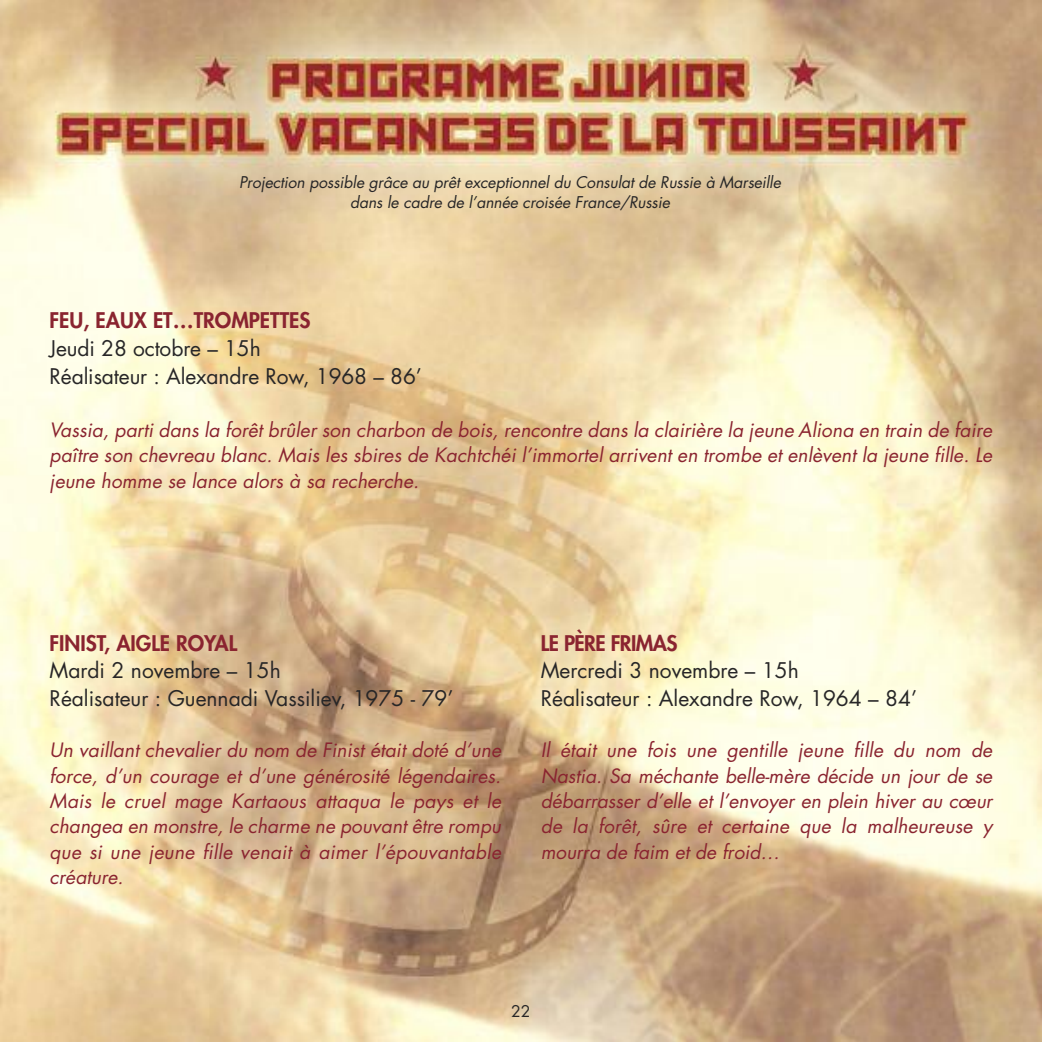
<style>
.page{position:relative;width:1042px;height:1042px;background:#fff}
.page>*{position:absolute;margin:0;border:0;box-sizing:border-box;transform-origin:0 0}
.t1{font:21px/27.7px "Futura";color:#272627}
.t2{font:800 21px "Futura";color:#8a2430}
.t3{font:800 21px "Futura";letter-spacing:-.025em;color:#8a2430}
.t4{font:italic 19.25px/25.2px "Futura";letter-spacing:.005em;color:#8a2430;text-align:justify}
.t5{font:italic 15.75px/20.7px "Futura";letter-spacing:-.005em;color:#272627;text-align:center}
.t6{font:15.75px "Futura";color:#272627}
</style>
<div class="page">
<img style="left:0;top:0;width:1042px;height:1042px">
<p class="t5" style="left:239px;top:173px;width:543px">Projection possible grâce au prêt exceptionnel du Consulat de Russie à Marseille dans le cadre de l’année croisée France/Russie</p>
<p class="t2" style="left:50px;top:310px;width:262px">FEU, EAUX ET…TROMPETTES</p>
<p class="t1" style="left:50px;top:336px;width:374px">Jeudi 28 octobre – 15h<br>Réalisateur : Alexandre Row, 1968 – 86’</p>
<p class="t4" style="left:50px;top:419px;width:944px">Vassia, parti dans la forêt brûler son charbon de bois, rencontre dans la clairière la jeune Aliona en train de faire paître son chevreau blanc. Mais les sbires de Kachtchéi l’immortel arrivent en trombe et enlèvent la jeune fille. Le jeune homme se lance alors à sa recherche.</p>
<p class="t2" style="left:50px;top:633px;width:189px">FINIST, AIGLE ROYAL</p>
<p class="t1" style="left:50px;top:659px;width:405px">Mardi 2 novembre – 15h<br>Réalisateur : Guennadi Vassiliev, 1975 - 79’</p>
<p class="t4" style="left:50px;top:739px;width:453px">Un vaillant chevalier du nom de Finist était doté d’une force, d’un courage et d’une générosité légendaires.<br>Mais le cruel mage Kartaous attaqua le pays et le changea en monstre, le charme ne pouvant être rompu que si une jeune fille venait à aimer l’épouvantable créature.</p>
<p class="t3" style="left:541px;top:633px;width:138px">LE PÈRE FRIMAS</p>
<p class="t1" style="left:541px;top:659px;width:378px">Mercredi 3 novembre – 15h<br>Réalisateur : Alexandre Row, 1964 – 84’</p>
<p class="t4" style="left:541px;top:739px;width:453px">Il était une fois une gentille jeune fille du nom de Nastia. Sa méchante belle-mère décide un jour de se débarrasser d’elle et l’envoyer en plein hiver au cœur de la forêt, sûre et certaine que la malheureuse y mourra de faim et de froid…</p>
<p class="t6" style="left:511px;top:1003px;width:21px">22</p>
</div>
